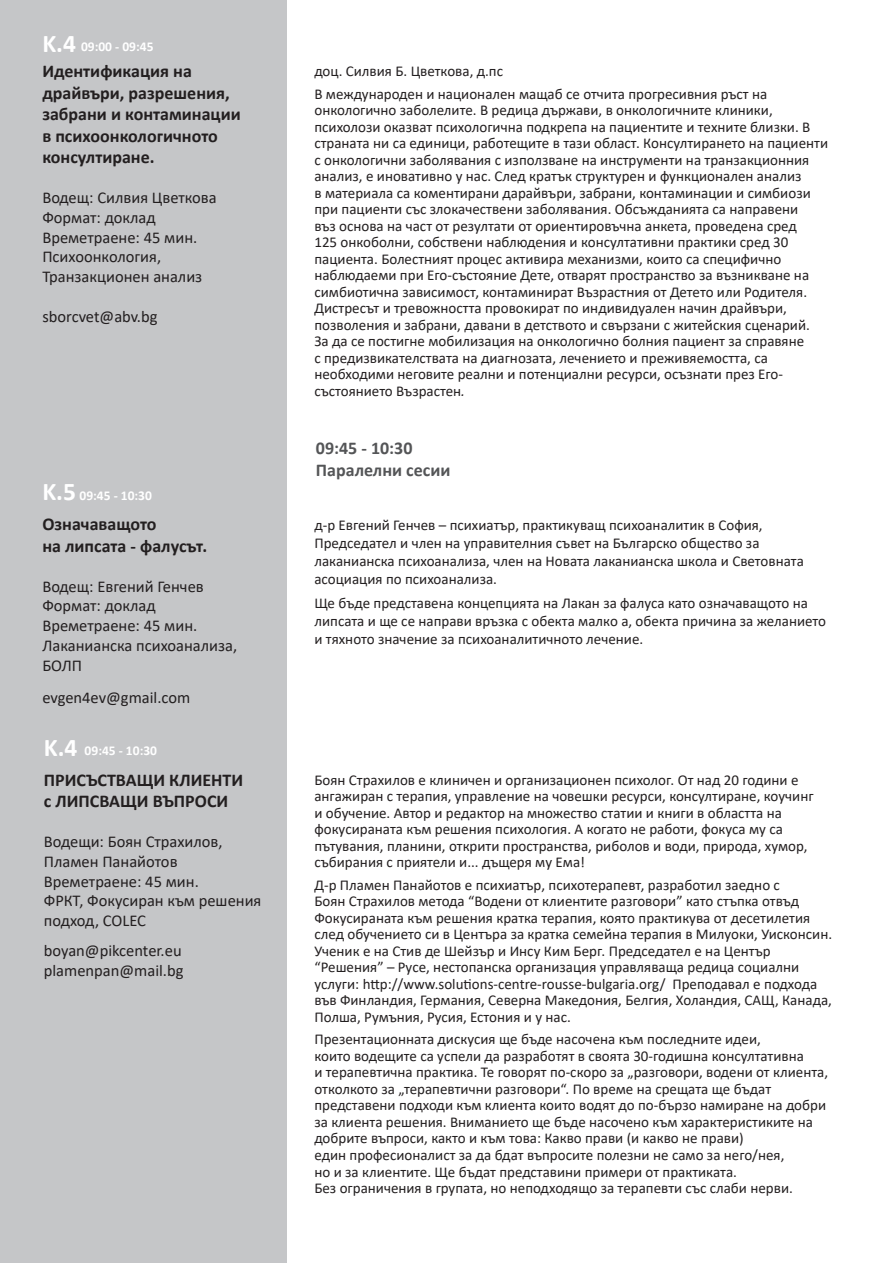
<style>
.page{position:relative;width:893px;height:1263px;background:#fff}
.page>*{position:absolute;margin:0;border:0;box-sizing:border-box;transform-origin:0 0}
.t1{font:700 25.5px "Calibri";color:#fff}
.t2{font:700 18px/21.6px "Calibri";color:#231f20}
.t3{font:700 18px "Calibri";color:#545557}
.t4{font:16.5px/19.8px "Calibri";color:#231f20}
.t5{font:15px/16.5px "Calibri";color:#231f20}
.t6{font:700 13.5px "Calibri";color:#fff}
.s1{font-style:italic}
</style>
<div class="page">
<div style="left:0;top:0;width:287px;height:1263px;background:#c5c6c8"></div>
<p class="t1" style="left:42px;top:25px;width:35px">K.4</p>
<p class="t6" style="left:81px;top:37px;width:74px">09:00 - 09:45</p>
<p class="t2" style="left:42px;top:60px;width:200px">Идентификация на драйвъри, разрешения, забрани и контаминации в психоонкологичното консултиране.</p>
<p class="t4" style="left:42px;top:187px;width:176px">Водещ: Силвия Цветкова</p>
<p class="t4" style="left:42px;top:207px;width:115px">Формат: доклад</p>
<p class="t4" style="left:42px;top:227px;width:156px">Времетраене: 45 мин.</p>
<p class="t4" style="left:42px;top:247px;width:120px">Психоонкология,</p>
<p class="t4" style="left:42px;top:266px;width:161px">Транзакционен анализ</p>
<p class="t4" style="left:42px;top:306px;width:117px">sborcvet@abv.bg</p>
<p class="t1" style="left:42px;top:474px;width:35px">K.5</p>
<p class="t6" style="left:80px;top:486px;width:74px">09:45 - 10:30</p>
<p class="t2" style="left:42px;top:513px;width:116px">Означаващото</p>
<p class="t2" style="left:42px;top:535px;width:166px">на липсата - фалусът.</p>
<p class="t4" style="left:42px;top:576px;width:163px">Водещ: Евгений Генчев</p>
<p class="t4" style="left:42px;top:595px;width:115px">Формат: доклад</p>
<p class="t4" style="left:42px;top:615px;width:156px">Времетраене: 45 мин.</p>
<p class="t4" style="left:42px;top:635px;width:196px">Лаканианска психоанализа,</p>
<p class="t4" style="left:42px;top:655px;width:41px">БОЛП</p>
<p class="t4" style="left:42px;top:687px;width:149px">evgen4ev@gmail.com</p>
<p class="t1" style="left:44px;top:729px;width:35px">K.4</p>
<p class="t6" style="left:85px;top:741px;width:74px">09:45 - 10:30</p>
<p class="t2" style="left:44px;top:769px;width:201px">ПРИСЪСТВАЩИ КЛИЕНТИ</p>
<p class="t2" style="left:44px;top:790px;width:186px">с ЛИПСВАЩИ ВЪПРОСИ</p>
<p class="t4" style="left:44px;top:831px;width:180px">Водещи: Боян Страхилов,</p>
<p class="t4" style="left:44px;top:851px;width:135px">Пламен Панайотов</p>
<p class="t4" style="left:44px;top:871px;width:156px">Времетраене: 45 мин.</p>
<p class="t4" style="left:44px;top:890px;width:219px">ФРКТ, Фокусиран към решения подход, COLEC</p>
<p class="t4" style="left:44px;top:941px;width:139px">boyan@pikcenter.eu</p>
<p class="t4" style="left:44px;top:960px;width:141px">plamenpan@mail.bg</p>
<p class="t5" style="left:314px;top:63px;width:190px">доц. Силвия Б. Цветкова, д.пс</p>
<p class="t5" style="left:314px;top:85px;width:515px">В международен и национален мащаб се отчита прогресивния ръст на онкологично заболелите. В редица държави, в онкологичните клиники, психолози оказват психологична подкрепа на пациентите и техните близки. В страната ни са единици, работещите в тази област. Консултирането на пациенти с онкологични заболявания с използване на инструменти на транзакционния анализ, е иновативно у нас. След кратък структурен и функционален анализ<br>в материала са коментирани дарайвъри, забрани, контаминации и симбиози при пациенти със злокачествени заболявания. Обсъжданията са направени<br>въз основа на част от резултати от ориентировъчна анкета, проведена сред<br>125 онкоболни, собствени наблюдения и консултативни практики сред 30 пациента. Болестният процес активира механизми, които са специфично наблюдаеми при Его-състояние Дете, отварят пространство за възникване на симбиотична зависимост, контаминират Възрастния от Детето или Родителя.<br>Дистресът и тревожността провокират по индивидуален начин драйвъри, позволения и забрани, давани в детството и свързани с житейския сценарий.<br>За да се постигне мобилизация на онкологично болния пациент за справяне<br>с предизвикателствата на диагнозата, лечението и преживяемостта, са необходими неговите реални и потенциални ресурси, осъзнати през Его&shy;състоянието Възрастен<span class="s1">.</span></p>
<p class="t3" style="left:316px;top:435px;width:98px">09:45 - 10:30</p>
<p class="t3" style="left:316px;top:457px;width:136px">Паралелни сесии</p>
<p class="t5" style="left:314px;top:515px;width:491px;line-height:18px">д-р Евгений Генчев – психиатър, практикуващ психоаналитик в София, Председател и член на управителния съвет на Българско общество за лаканианска психоанализа, член на Новата лаканианска школа и Световната асоциация по психоанализа.</p>
<p class="t5" style="left:314px;top:593px;width:513px;line-height:18px">Ще бъде представена концепцията на Лакан за фалуса като означаващото на липсата и ще се направи връзка с обекта малко а, обекта причина за желанието и тяхното значение за психоаналитичното лечение.</p>
<p class="t5" style="left:314px;top:771px;width:501px">Боян Страхилов е клиничен и организационен психолог. От над 20 години е ангажиран с терапия, управление на човешки ресурси, консултиране, коучинг и обучение. Автор и редактор на множество статии и книги в областта на фокусираната към решения психология. А когато не работи, фокуса му са пътувания, планини, открити пространства, риболов и води, природа, хумор, събирания с приятели и... дъщеря му Ема!</p>
<p class="t5" style="left:314px;top:876px;width:519px">Д-р Пламен Панайотов е психиатър, психотерапевт, разработил заедно с<br>Боян Страхилов метода “Водени от клиентите разговори” като стъпка отвъд Фокусираната към решения кратка терапия, която практикува от десетилетия след обучението си в Центъра за кратка семейна терапия в Милуоки, Уисконсин.<br>Ученик е на Стив де Шейзър и Инсу Ким Берг. Председател е на Център “Решения” – Русе, нестопанска организация управляваща редица социални услуги: http://www.solutions-centre-rousse-bulgaria.org/ Преподавал е подхода във Финландия, Германия, Северна Македония, Белгия, Холандия, САЩ, Канада, Полша, Румъния, Русия, Естония и у нас.</p>
<p class="t5" style="left:314px;top:1031px;width:448px">Презентационната дискусия ще бъде насочена към последните идеи,</p>
<p class="t5" style="left:314px;top:1047px;width:491px">които водещите са успели да разработят в своята 30-годишна консултативна</p>
<p class="t5" style="left:314px;top:1064px;width:515px">и терапевтична практика. Те говорят по-скоро за „разговори, водени от клиента, отколкото за „терапевтични разговори“. По време на срещата ще бъдат представени подходи към клиента които водят до по-бързо намиране на добри за клиента решения. Вниманието ще бъде насочено към характеристиките на добрите въпроси, както и към това: Какво прави (и какво не прави)</p>
<p class="t5" style="left:314px;top:1146px;width:471px">един професионалист за да бдат въпросите полезни не само за него/нея,</p>
<p class="t5" style="left:314px;top:1163px;width:424px">но и за клиентите. Ще бъдат представини примери от практиката.</p>
<p class="t5" style="left:314px;top:1179px;width:480px">Без ограничения в групата, но неподходящо за терапевти със слаби нерви.</p>
</div>
